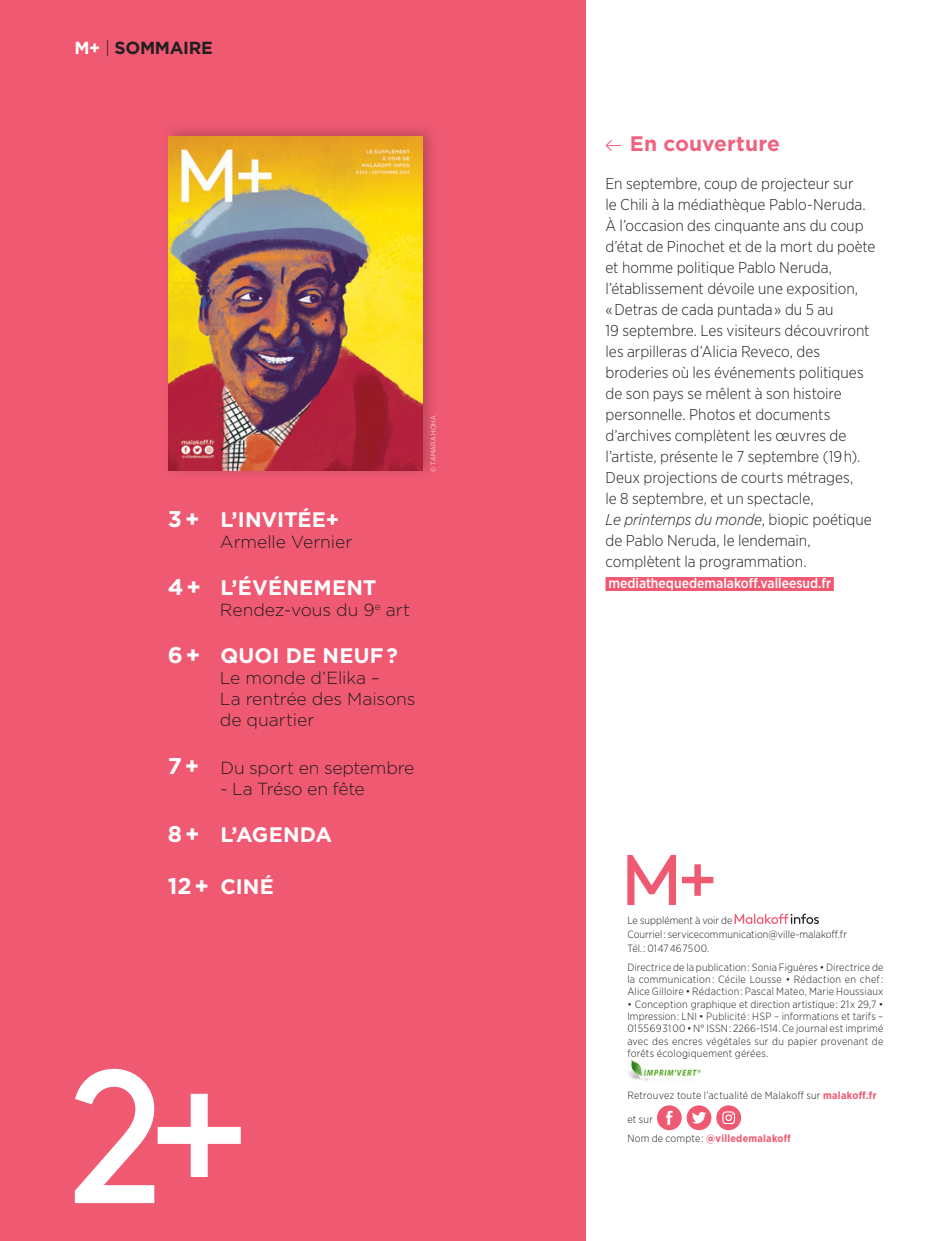
<style>
.page{position:relative;width:943px;height:1241px;background:#fff}
.page>*{position:absolute;margin:0;border:0;box-sizing:border-box;transform-origin:0 0}
.t1{font:189px "Brown Pro Regular Alt";color:#fff}
.Sommaire_Rubrique{font:700 21px "Gotham";letter-spacing:.01em;color:#fff}
.EN_COUVERTURE{font:700 21px "Gotham";letter-spacing:.005em;color:#f06380}
.Sommaire_Texte{font:300 17.5px/21px "Gotham";letter-spacing:-.005em;color:#231f20}
.t2{font:700 17.5px "Gotham";letter-spacing:-.02em;color:#231f20}
.EN_COUVERTURE_Texte{font:300 15.75px/21px "Gotham Narrow";color:#231f20}
.infos_roses_breves{font:500 14px "Gotham Narrow";color:#fff}
.t3{font:300 10.5px/12.2px "Gotham Narrow";letter-spacing:.015em;color:#231f20;text-align:justify}
.t4{font:700 10.5px "Gotham Narrow";letter-spacing:.025em;color:#f05972}
.TC-1_Texte_courant{font:300 7px "Gotham Narrow";letter-spacing:.03em;color:#fff}
.s1{color:#fff}
.s2{font-weight:300}
.s3{font-size:22.75px}
.s4{font-weight:700;font-size:22.75px;color:#fff}
.s5{font-style:italic}
.s6{font-weight:700;color:#f05972}
.s7{font-weight:300;color:#231f20}
</style>
<div class="page">
<div style="left:0;top:0;width:585px;height:1240px;background:#f05972"></div>
<div style="left:161px;top:121px;width:279px;height:359px;background:#231f20;opacity:.27"></div>
<img style="left:169px;top:136px;width:254px;height:334px">
<div style="left:605px;top:577px;width:228px;height:14px;background:#f05972"></div>
<svg style="left:605px;top:140px;width:16px;height:11px"></svg>
<svg style="left:627px;top:854px;width:86px;height:50px"></svg>
<svg style="left:734px;top:913px;width:85px;height:10px"></svg>
<img style="left:628px;top:1059px;width:73px;height:22px">
<div style="left:657px;top:1105px;width:24px;height:24px;background:#f05972;border-radius:50%"></div>
<svg style="left:666px;top:1110px;width:6px;height:14px"></svg>
<div style="left:686px;top:1105px;width:25px;height:24px;background:#f05972;border-radius:50%"></div>
<svg style="left:692px;top:1112px;width:14px;height:11px"></svg>
<div style="left:716px;top:1105px;width:25px;height:24px;background:#f05972;border-radius:50%"></div>
<svg style="left:722px;top:1111px;width:13px;height:12px"></svg>
<p class="t2" style="left:74px;top:36px;width:140px"><span class="s1">M+</span> <span class="s2">|</span> SOMMAIRE</p>
<p class="Sommaire_Rubrique" style="left:168px;top:505px;width:173px"><span class="s3">3 +</span> L’INVITÉE+</p>
<p class="Sommaire_Texte" style="left:220px;top:531px;width:134px">Armelle Vernier</p>
<p class="Sommaire_Rubrique" style="left:168px;top:573px;width:210px"><span class="s3">4 +</span> L’ÉVÉNEMENT</p>
<p class="Sommaire_Texte" style="left:220px;top:599px;width:192px">Rendez-vous du 9<sup>e</sup> art</p>
<p class="Sommaire_Rubrique" style="left:168px;top:642px;width:231px"><span class="s3">6 +</span> QUOI DE NEUF ?</p>
<p class="Sommaire_Texte" style="left:220px;top:667px;width:197px">Le monde d’Elika –<br>La rentrée des Maisons de quartier</p>
<p class="Sommaire_Texte" style="left:168px;top:756px;width:248px"><span class="s4">7 +</span> Du sport en septembre</p>
<p class="Sommaire_Texte" style="left:220px;top:777px;width:146px">- La Tréso en fête</p>
<p class="Sommaire_Rubrique" style="left:168px;top:820px;width:166px"><span class="s3">8 +</span> L’AGENDA</p>
<p class="Sommaire_Rubrique" style="left:168px;top:872px;width:107px"><span class="s3">12 +</span> CINÉ</p>
<p class="TC-1_Texte_courant" style="left:429px;top:471px;width:58px;rotate:-90deg">© TAMARA HOHA</p>
<p class="t1" style="left:68px;top:983px;width:183px">2+</p>
<p class="EN_COUVERTURE" style="left:629px;top:129px;width:152px">En couverture</p>
<p class="EN_COUVERTURE_Texte" style="left:605px;top:173px;width:271px">En septembre, coup de projecteur sur<br>le Chili à la médiathèque Pablo-Neruda.<br>À l’occasion des cinquante ans du coup d’état de Pinochet et de la mort du poète et homme politique Pablo Neruda, l’établissement dévoile une exposition,<br>« Detras de cada puntada » du 5 au<br>19 septembre. Les visiteurs découvriront les arpilleras d’Alicia Reveco, des broderies où les événements politiques de son pays se mêlent à son histoire personnelle. Photos et documents d’archives complètent les œuvres de l’artiste, présente le 7 septembre (19 h).<br>Deux projections de courts métrages,<br>le 8 septembre, et un spectacle,<br><span class="s5">Le printemps du monde</span>, biopic poétique de Pablo Neruda, le lendemain, complètent la programmation.</p>
<p class="infos_roses_breves" style="left:608px;top:574px;width:224px">mediathequedemalakoff.valleesud.fr</p>
<p class="t3" style="left:627px;top:913px;width:107px">Le supplément à voir de</p>
<p class="t3" style="left:627px;top:927px;width:221px">Courriel : servicecommunication@ville-malakoff.fr</p>
<p class="t3" style="left:627px;top:941px;width:83px">Tél. : 01 47 46 75 00.</p>
<p class="t3" style="left:627px;top:960px;width:257px">Directrice de la publication : Sonia Figuères • Directrice de la communication : Cécile Lousse • Rédaction en chef :<br>Alice Gilloire • Rédaction : Pascal Mateo, Marie Houssiaux</p>
<p class="t3" style="left:627px;top:997px;width:258px">• Conception graphique et direction artistique : 21 x 29,7 • Impression : LNI • Publicité : HSP – informations et tarifs – 01 55 69 31 00 • N° ISSN : 2266-1514. Ce journal est imprimé avec des encres végétales sur du papier provenant de forêts écologiquement gérées.</p>
<p class="t3" style="left:627px;top:1088px;width:251px">Retrouvez toute l’actualité de Malakoff sur <span class="s6">malakoff.fr</span></p>
<p class="t3" style="left:627px;top:1112px;width:27px">et sur</p>
<p class="t4" style="left:627px;top:1131px;width:165px"><span class="s7">Nom de compte :</span> @villedemalakoff</p>
</div>
